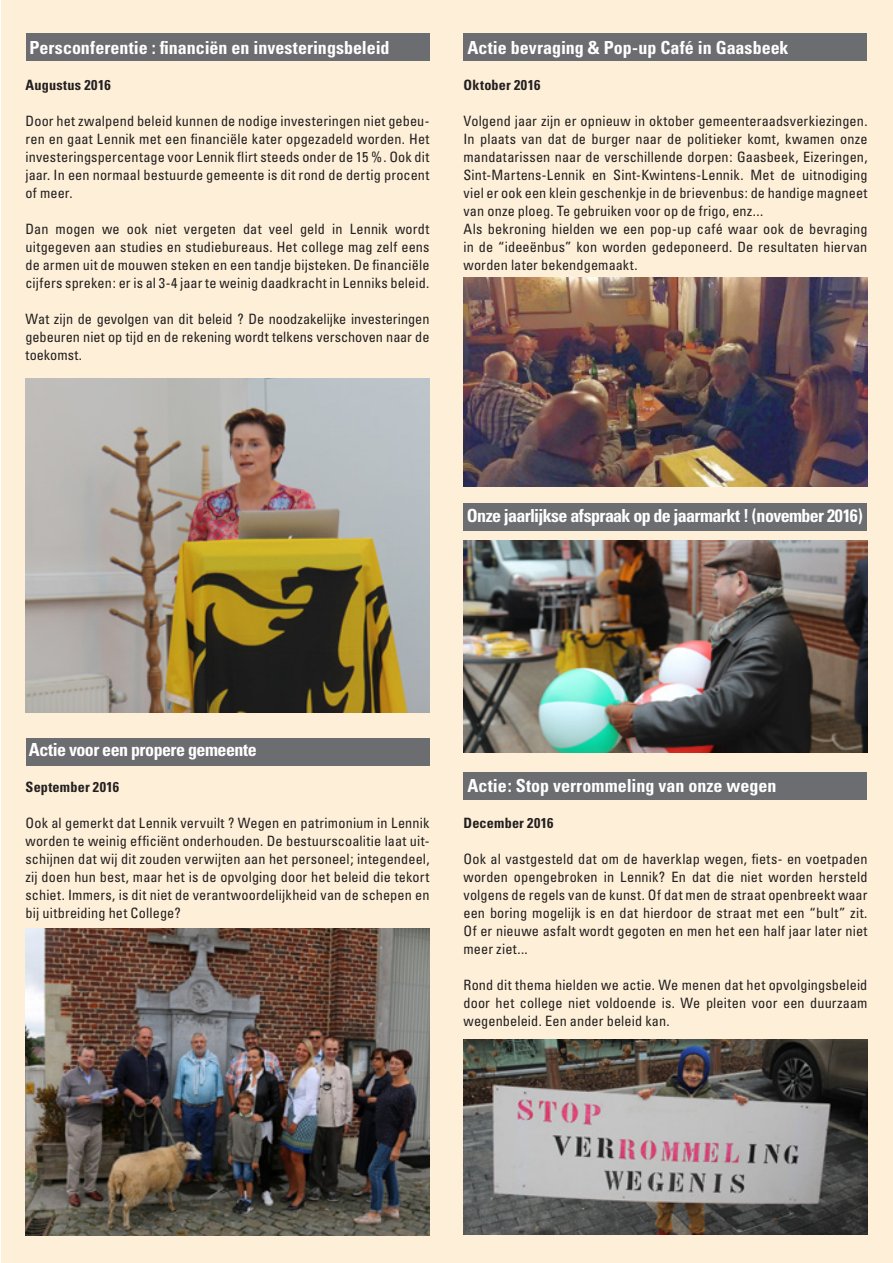
<style>
.page{position:relative;width:893px;height:1263px;background:#fff}
.page>*{position:absolute;margin:0;border:0;box-sizing:border-box;transform-origin:0 0}
.t1{font:700 condensed 18px "Univers";letter-spacing:-.005em;color:#fff}
.t2{font:700 condensed 18px "Univers";letter-spacing:-.035em;color:#fff}
.t3{font:700 condensed 18px "Univers";letter-spacing:-.03em;color:#fff}
.t4{font:condensed 14.25px/18px "Univers";letter-spacing:.01em;color:#231f20;text-align:justify}
.t5{font:700 condensed 14.25px "Univers";letter-spacing:.015em;color:#231f20}
</style>
<div class="page">
<div style="left:1px;top:0;width:892px;height:1263px;background:#fef0d8"></div>
<div style="left:26px;top:34px;width:403px;height:27px;background:#6c6d70"></div>
<div style="left:463px;top:34px;width:404px;height:27px;background:#6c6d70"></div>
<div style="left:463px;top:504px;width:404px;height:27px;background:#6c6d70"></div>
<div style="left:463px;top:772px;width:404px;height:27px;background:#6c6d70"></div>
<div style="left:26px;top:739px;width:403px;height:27px;background:#6c6d70"></div>
<img style="left:26px;top:378px;width:403px;height:335px">
<img style="left:26px;top:928px;width:403px;height:308px">
<img style="left:463px;top:278px;width:404px;height:208px">
<img style="left:463px;top:540px;width:404px;height:212px">
<img style="left:463px;top:1039px;width:404px;height:195px">
<p class="t1" style="left:30px;top:37px;width:362px">Persconferentie : financiën en investeringsbeleid</p>
<p class="t5" style="left:26px;top:76px;width:87px">Augustus 2016</p>
<p class="t4" style="left:26px;top:112px;width:405px">Door het zwalpend beleid kunnen de nodige investeringen niet gebeu&shy;ren en gaat Lennik met een financiële kater opgezadeld worden. Het investeringspercentage voor Lennik flirt steeds onder de 15 %. Ook dit jaar. In een normaal bestuurde gemeente is dit rond de dertig procent of meer.</p>
<p class="t4" style="left:26px;top:220px;width:405px">Dan mogen we ook niet vergeten dat veel geld in Lennik wordt uitgegeven aan studies en studiebureaus. Het college mag zelf eens de armen uit de mouwen steken en een tandje bijsteken. De financiële cijfers spreken: er is al 3-4 jaar te weinig daadkracht in Lenniks beleid.</p>
<p class="t4" style="left:26px;top:310px;width:405px">Wat zijn de gevolgen van dit beleid ? De noodzakelijke investeringen gebeuren niet op tijd en de rekening wordt telkens verschoven naar de toekomst.</p>
<p class="t1" style="left:467px;top:37px;width:323px">Actie bevraging &amp; Pop-up Café in Gaasbeek</p>
<p class="t5" style="left:463px;top:76px;width:78px">Oktober 2016</p>
<p class="t4" style="left:463px;top:112px;width:405px">Volgend jaar zijn er opnieuw in oktober gemeenteraadsverkiezingen.<br>In plaats van dat de burger naar de politieker komt, kwamen onze mandatarissen naar de verschillende dorpen: Gaasbeek, Eizeringen, Sint-Martens-Lennik en Sint-Kwintens-Lennik. Met de uitnodiging viel er ook een klein geschenkje in de brievenbus: de handige magneet van onze ploeg. Te gebruiken voor op de frigo, enz...</p>
<p class="t4" style="left:463px;top:220px;width:405px">Als bekroning hielden we een pop-up café waar ook de bevraging in de “ideeënbus” kon worden gedeponeerd. De resultaten hiervan worden later bekendgemaakt.</p>
<p class="t2" style="left:467px;top:505px;width:398px">Onze jaarlijkse afspraak op de jaarmarkt ! (november 2016)</p>
<p class="t3" style="left:29px;top:739px;width:229px">Actie voor een propere gemeente</p>
<p class="t5" style="left:26px;top:778px;width:95px">September 2016</p>
<p class="t4" style="left:26px;top:814px;width:405px">Ook al gemerkt dat Lennik vervuilt ? Wegen en patrimonium in Lennik worden te weinig efficiënt onderhouden. De bestuurscoalitie laat uit&shy;schijnen dat wij dit zouden verwijten aan het personeel; integendeel, zij doen hun best, maar het is de opvolging door het beleid die tekort schiet. Immers, is dit niet de verantwoordelijkheid van de schepen en bij uitbreiding het College?</p>
<p class="t1" style="left:467px;top:775px;width:310px">Actie: Stop verrommeling van onze wegen</p>
<p class="t5" style="left:463px;top:814px;width:92px">December 2016</p>
<p class="t4" style="left:463px;top:850px;width:406px">Ook al vastgesteld dat om de haverklap wegen, fiets- en voetpaden worden opengebroken in Lennik? En dat die niet worden hersteld volgens de regels van de kunst. Of dat men de straat openbreekt waar een boring mogelijk is en dat hierdoor de straat met een “bult” zit.<br>Of er nieuwe asfalt wordt gegoten en men het een half jaar later niet meer ziet...</p>
<p class="t4" style="left:463px;top:976px;width:405px">Rond dit thema hielden we actie. We menen dat het opvolgingsbeleid door het college niet voldoende is. We pleiten voor een duurzaam wegenbeleid. Een ander beleid kan.</p>
</div>
